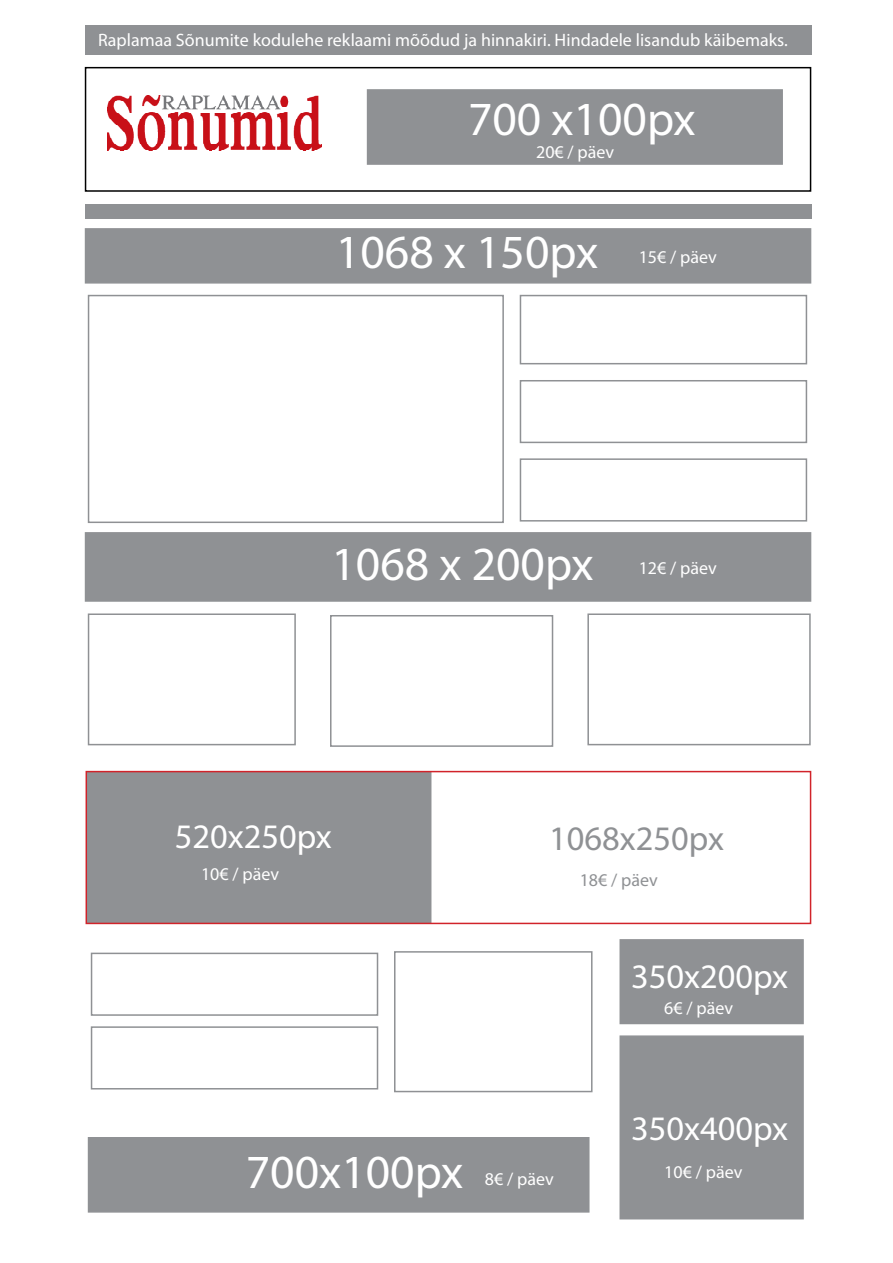
<style>
.page{position:relative;width:893px;height:1263px;background:#fff}
.page>*{position:absolute;margin:0;border:0;box-sizing:border-box;transform-origin:0 0}
.t1{font:47.7px "Myriad Pro";color:#fff}
.t2{font:34.5px "Myriad Pro";color:#fff}
.t3{font:34.5px "Myriad Pro";color:#8f9194}
.t4{font:18px "Myriad Variable Concept";letter-spacing:.175em;color:#fff}
.t5{font:18px "Myriad Variable Concept";letter-spacing:.165em;color:#8f9194}
</style>
<div class="page">
<div style="left:85px;top:67px;width:726px;height:125px;border:2px solid #000"></div>
<div style="left:367px;top:89px;width:416px;height:76px;background:#8f9194;border:2px solid #8f9194"></div>
<div style="left:88px;top:1137px;width:501px;height:75px;background:#8f9194"></div>
<div style="left:86px;top:772px;width:345px;height:151px;background:#8f9194"></div>
<div style="left:619px;top:939px;width:185px;height:85px;background:#8f9194;border:2px solid #8f9194"></div>
<div style="left:619px;top:1035px;width:185px;height:184px;background:#8f9194;border:2px solid #8f9194"></div>
<div style="left:85px;top:228px;width:726px;height:56px;background:#8f9194;border:2px solid #8f9194"></div>
<div style="left:85px;top:532px;width:726px;height:70px;background:#8f9194;border:2px solid #8f9194"></div>
<img style="left:108px;top:95px;width:214px;height:56px">
<div style="left:85px;top:26px;width:726px;height:29px;background:#8f9194"></div>
<div style="left:85px;top:204px;width:726px;height:15px;background:#8f9194"></div>
<div style="left:88px;top:613px;width:208px;height:132px;border:2px solid #8f9194"></div>
<div style="left:330px;top:615px;width:223px;height:132px;border:2px solid #8f9194"></div>
<div style="left:394px;top:951px;width:198px;height:141px;border:2px solid #8f9194"></div>
<div style="left:587px;top:613px;width:224px;height:132px;border:2px solid #8f9194"></div>
<div style="left:88px;top:295px;width:416px;height:228px;border:2px solid #8f9194"></div>
<div style="left:520px;top:295px;width:287px;height:69px;border:2px solid #8f9194"></div>
<div style="left:520px;top:380px;width:287px;height:63px;border:2px solid #8f9194"></div>
<div style="left:520px;top:458px;width:287px;height:64px;border:2px solid #8f9194"></div>
<div style="left:91px;top:1026px;width:287px;height:63px;border:2px solid #8f9194"></div>
<div style="left:91px;top:953px;width:287px;height:63px;border:2px solid #8f9194"></div>
<div style="left:86px;top:771px;width:725px;height:153px;border:2px solid #d1232a"></div>
<p class="t4" style="left:98px;top:30px;width:691px">Raplamaa Sõnumite kodulehe reklaami mõõdud ja hinnakiri. Hindadele lisandub käibemaks.</p>
<p class="t1" style="left:468px;top:90px;width:229px">700 x100px</p>
<p class="t4" style="left:536px;top:142px;width:77px">20€ / päev</p>
<p class="t1" style="left:336px;top:223px;width:264px">1068 x 150px</p>
<p class="t4" style="left:639px;top:246px;width:77px">15€ / päev</p>
<p class="t1" style="left:331px;top:535px;width:264px">1068 x 200px</p>
<p class="t4" style="left:639px;top:558px;width:77px">12€ / päev</p>
<p class="t2" style="left:175px;top:815px;width:159px">520x250px</p>
<p class="t3" style="left:549px;top:817px;width:176px">1068x250px</p>
<p class="t4" style="left:201px;top:864px;width:77px">10€ / päev</p>
<p class="t5" style="left:580px;top:869px;width:77px">18€ / päev</p>
<p class="t2" style="left:631px;top:955px;width:159px">350x200px</p>
<p class="t4" style="left:664px;top:998px;width:67px">6€ / päev</p>
<p class="t1" style="left:246px;top:1142px;width:219px">700x100px</p>
<p class="t4" style="left:485px;top:1169px;width:67px">8€ / päev</p>
<p class="t2" style="left:631px;top:1107px;width:159px">350x400px</p>
<p class="t4" style="left:664px;top:1161px;width:77px">10€ / päev</p>
</div>
